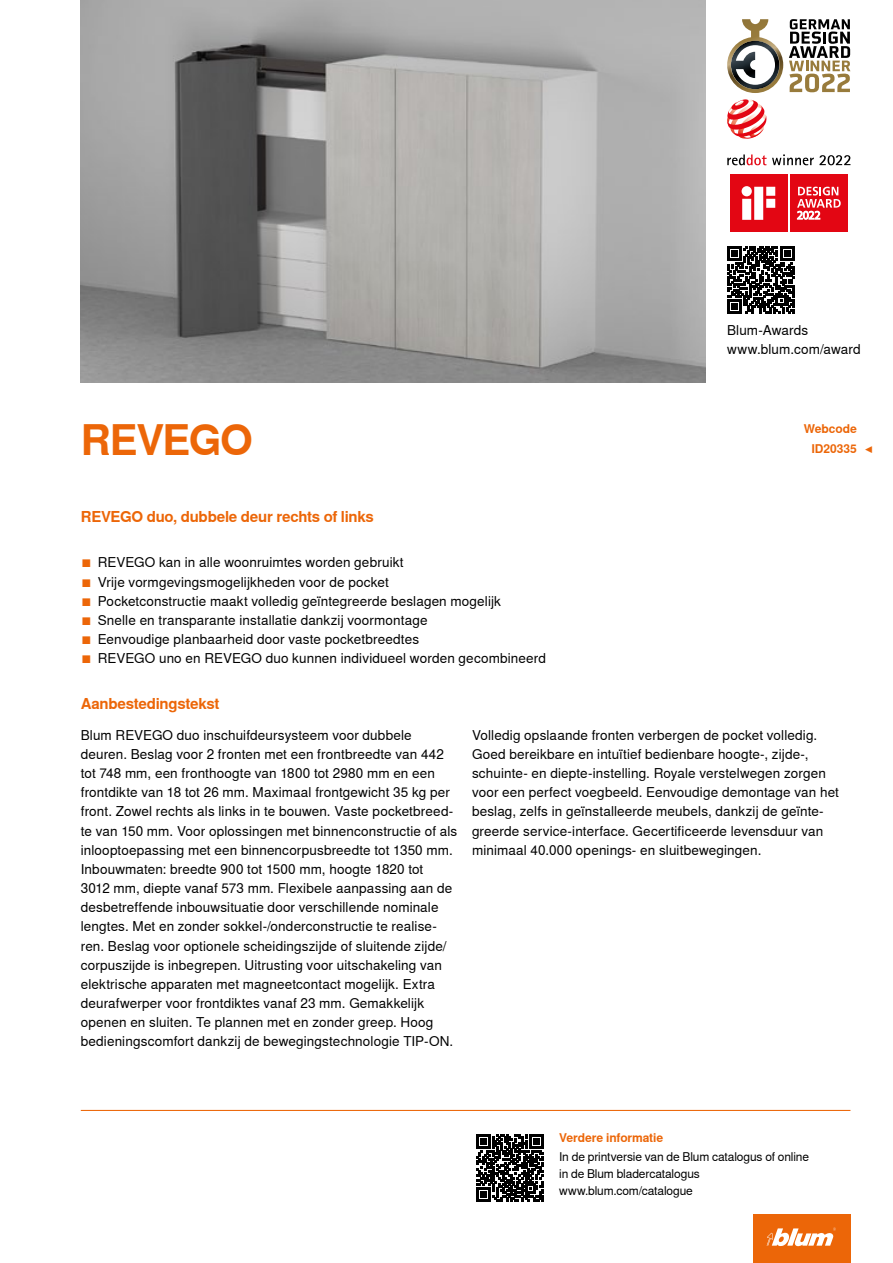
<style>
.page{position:relative;width:893px;height:1263px;background:#fff}
.page>*{position:absolute;margin:0;border:0;box-sizing:border-box;transform-origin:0 0}
.CB_AF_Ueber_Tit2{font:700 42px "Nimbus Sans Global";letter-spacing:-.03em;color:#ec6608}
.CB_AF_Ueber_Ber1o_li{font:700 15px "Nimbus Sans Global";letter-spacing:-.015em;color:#ec6608}
.CB_AF_FliesIMG_li{font:13.5px/19.2px "Nimbus Sans Global";letter-spacing:.01em;color:#000}
.CB_AF_Bes_IMG9{font:13.5px "Nimbus Sans Global";letter-spacing:.01em;color:#000}
.CB_AF_Fliess_li{font:12px "Nimbus Sans Global";letter-spacing:-.01em;color:#000}
.CB_AF_Ueber_Ber2o_li{font:700 12px "Nimbus Sans Global";letter-spacing:-.005em;color:#ec6608}
.CB_AF_Ueber_Ber2o_re{font:700 12px "Nimbus Sans Global";letter-spacing:-.005em;color:#ec6608}
.s1{color:#ec6608}
</style>
<div class="page">
<img style="left:81px;top:0;width:625px;height:383px">
<svg style="left:727px;top:19px;width:56px;height:74px"></svg>
<svg style="left:789px;top:19px;width:61px;height:73px"></svg>
<svg style="left:727px;top:99px;width:39px;height:40px"></svg>
<svg style="left:727px;top:154px;width:123px;height:11px"></svg>
<svg style="left:730px;top:174px;width:118px;height:58px"></svg>
<div style="left:730px;top:175px;width:57px;height:57px;background:#e30613"></div>
<svg style="left:742px;top:186px;width:33px;height:34px"></svg>
<div style="left:790px;top:175px;width:57px;height:57px;background:#e30613"></div>
<svg style="left:797px;top:187px;width:44px;height:33px"></svg>
<div style="left:753px;top:1214px;width:97px;height:49px;background:#ec6608"></div>
<svg style="left:767px;top:1227px;width:69px;height:19px"></svg>
<svg style="left:727px;top:246px;width:67px;height:68px"></svg>
<hr style="left:81px;top:1110px;width:769px;height:1px;background:#ec6608">
<svg style="left:476px;top:1134px;width:67px;height:67px"></svg>
<p class="CB_AF_Ueber_Tit2" style="left:81px;top:416px;width:174px">REVEGO</p>
<p class="CB_AF_Ueber_Ber1o_li" style="left:81px;top:508px;width:295px">REVEGO duo, dubbele deur rechts of links</p>
<p class="CB_AF_Bes_IMG9" style="left:81px;top:555px;width:324px"><span class="s1">■</span> REVEGO kan in alle woonruimtes worden gebruikt</p>
<p class="CB_AF_Bes_IMG9" style="left:81px;top:574px;width:310px"><span class="s1">■</span> Vrije vormgevingsmogelijkheden voor de pocket</p>
<p class="CB_AF_Bes_IMG9" style="left:81px;top:593px;width:422px"><span class="s1">■</span> Pocketconstructie maakt volledig geïntegreerde beslagen mogelijk</p>
<p class="CB_AF_Bes_IMG9" style="left:81px;top:612px;width:348px"><span class="s1">■</span> Snelle en transparante installatie dankzij voormontage</p>
<p class="CB_AF_Bes_IMG9" style="left:81px;top:631px;width:340px"><span class="s1">■</span> Eenvoudige planbaarheid door vaste pocketbreedtes</p>
<p class="CB_AF_Bes_IMG9" style="left:81px;top:651px;width:467px"><span class="s1">■</span> REVEGO uno en REVEGO duo kunnen individueel worden gecombineerd</p>
<p class="CB_AF_Ueber_Ber1o_li" style="left:81px;top:695px;width:140px">Aanbestedingstekst</p>
<p class="CB_AF_FliesIMG_li" style="left:727px;top:321px;width:83px">Blum-Awards</p>
<p class="CB_AF_FliesIMG_li" style="left:727px;top:340px;width:135px">www.blum.com/award</p>
<p class="CB_AF_Ueber_Ber2o_re" style="left:804px;top:422px;width:55px">Webcode</p>
<p class="CB_AF_Ueber_Ber2o_re" style="left:811px;top:441px;width:47px">ID20335</p>
<p class="CB_AF_Ueber_Ber2o_re" style="left:865px;top:441px;width:11px">◀</p>
<p class="CB_AF_FliesIMG_li" style="left:81px;top:725px;width:378px">Blum REVEGO duo inschuifdeursysteem voor dubbele deuren. Beslag voor 2 fronten met een frontbreedte van 442 tot 748 mm, een fronthoogte van 1800 tot 2980 mm en een frontdikte van 18 tot 26 mm. Maximaal frontgewicht 35 kg per front. Zowel rechts als links in te bouwen. Vaste pocketbreed&shy;te van 150 mm. Voor oplossingen met binnenconstructie of als inlooptoepassing met een binnencorpusbreedte tot 1350 mm.<br>Inbouwmaten: breedte 900 tot 1500 mm, hoogte 1820 tot<br>3012 mm, diepte vanaf 573 mm. Flexibele aanpassing aan de desbetreffende inbouwsituatie door verschillende nominale lengtes. Met en zonder sokkel-/onderconstructie te realise&shy;ren. Beslag voor optionele scheidingszijde of sluitende zijde/ corpuszijde is inbegrepen. Uitrusting voor uitschakeling van elektrische apparaten met magneetcontact mogelijk. Extra deurafwerper voor frontdiktes vanaf 23 mm. Gemakkelijk openen en sluiten. Te plannen met en zonder greep. Hoog bedieningscomfort dankzij de bewegingstechnologie TIP-ON.</p>
<p class="CB_AF_FliesIMG_li" style="left:472px;top:725px;width:368px">Volledig opslaande fronten verbergen de pocket volledig.<br>Goed bereikbare en intuïtief bedienbare hoogte-, zijde-, schuinte- en diepte-instelling. Royale verstelwegen zorgen voor een perfect voegbeeld. Eenvoudige demontage van het beslag, zelfs in geïnstalleerde meubels, dankzij de geïnte&shy;greerde service-interface. Gecertificeerde levensduur van minimaal 40.000 openings- en sluitbewegingen.</p>
<p class="CB_AF_Ueber_Ber2o_li" style="left:559px;top:1130px;width:106px">Verdere informatie</p>
<p class="CB_AF_Fliess_li" style="left:559px;top:1149px;width:251px">In de printversie van de Blum catalogus of online</p>
<p class="CB_AF_Fliess_li" style="left:559px;top:1166px;width:142px">in de Blum bladercatalogus</p>
<p class="CB_AF_Fliess_li" style="left:559px;top:1183px;width:135px">www.blum.com/catalogue</p>
</div>
